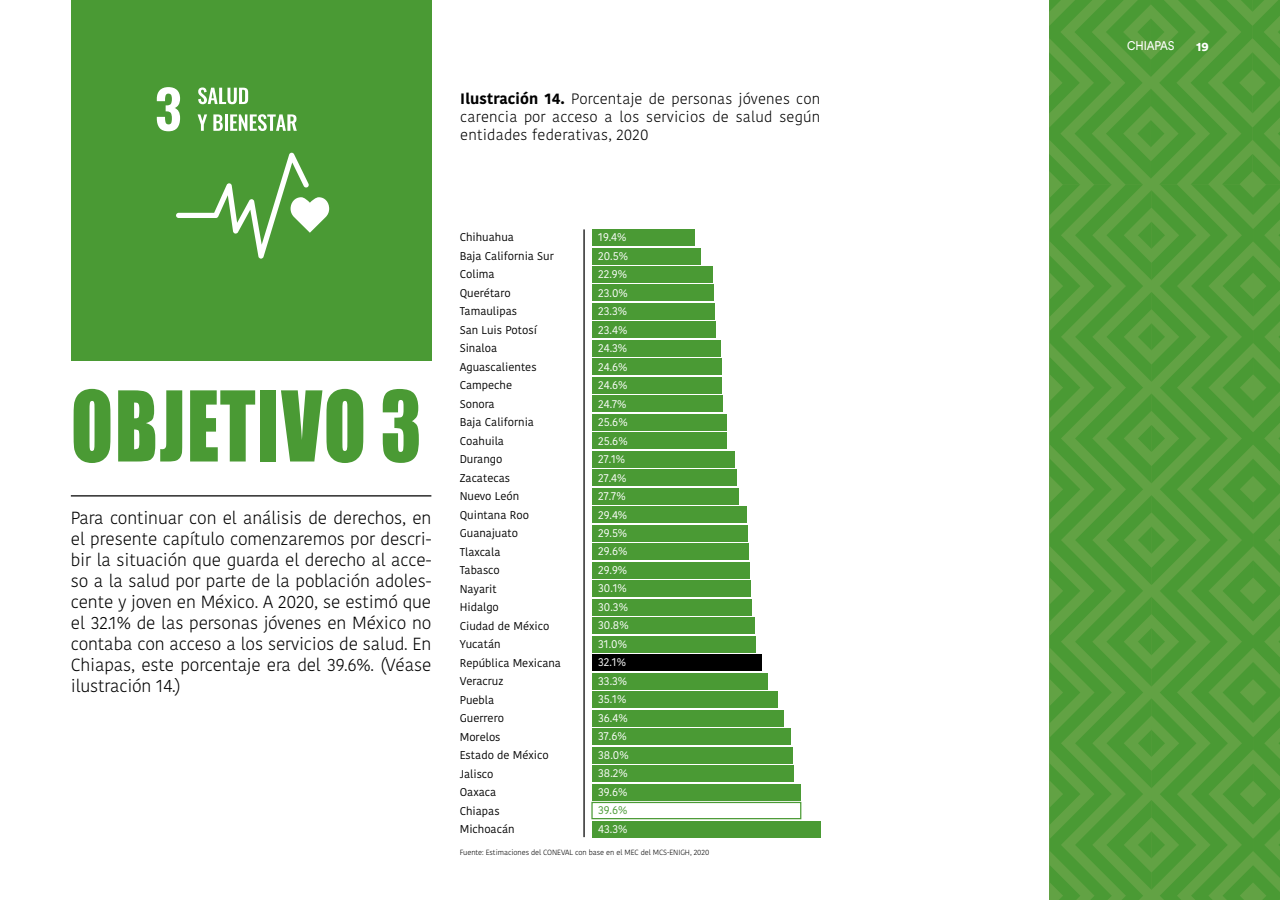
<style>
.page{position:relative;width:1280px;height:900px;background:#fff}
.page>*{position:absolute;margin:0;border:0;box-sizing:border-box;transform-origin:0 0}
.t1{font:90px "Impact";letter-spacing:.02em;color:#4a9a34;scale:.86 1}
.t2{font:300 17.5px/21px "Kohinoor Bangla";letter-spacing:-.01em;color:#000;text-align:justify}
.t3{font:300 15px/18px "Kohinoor Bangla";letter-spacing:.01em;color:#000;text-align:justify}
.t4{font:12.5px "Circular Std";letter-spacing:-.015em;color:#fff;scale:.9 1}
.t5{font:900 12.5px "Circular Std";color:#fff}
.t6{font:11.25px/18.5px "Kohinoor Bangla";color:#000}
.t7{font:11.25px/18.5px "Kohinoor Bangla";color:#fff}
.t8{font:11.25px "Kohinoor Bangla";color:#4a9a34}
.t9{font:300 7.5px "Kohinoor Bangla";letter-spacing:-.01em;color:#000}
.s1{font-weight:700}
</style>
<div class="page">
<div style="left:592px;top:229px;width:102px;height:17px;background:#4a9a34"></div>
<div style="left:592px;top:248px;width:108px;height:16px;background:#4a9a34"></div>
<div style="left:592px;top:266px;width:121px;height:17px;background:#4a9a34"></div>
<div style="left:592px;top:285px;width:121px;height:16px;background:#4a9a34"></div>
<div style="left:592px;top:303px;width:123px;height:17px;background:#4a9a34"></div>
<div style="left:592px;top:322px;width:123px;height:16px;background:#4a9a34"></div>
<div style="left:592px;top:340px;width:128px;height:17px;background:#4a9a34"></div>
<div style="left:592px;top:359px;width:130px;height:16px;background:#4a9a34"></div>
<div style="left:592px;top:377px;width:130px;height:16px;background:#4a9a34"></div>
<div style="left:592px;top:396px;width:130px;height:16px;background:#4a9a34"></div>
<div style="left:592px;top:414px;width:135px;height:16px;background:#4a9a34"></div>
<div style="left:592px;top:433px;width:135px;height:16px;background:#4a9a34"></div>
<div style="left:592px;top:451px;width:143px;height:16px;background:#4a9a34"></div>
<div style="left:592px;top:470px;width:144px;height:16px;background:#4a9a34"></div>
<div style="left:592px;top:488px;width:146px;height:16px;background:#4a9a34"></div>
<div style="left:592px;top:507px;width:155px;height:16px;background:#4a9a34"></div>
<div style="left:592px;top:525px;width:156px;height:16px;background:#4a9a34"></div>
<div style="left:592px;top:544px;width:156px;height:16px;background:#4a9a34"></div>
<div style="left:592px;top:562px;width:158px;height:16px;background:#4a9a34"></div>
<div style="left:592px;top:581px;width:159px;height:16px;background:#4a9a34"></div>
<div style="left:592px;top:599px;width:160px;height:16px;background:#4a9a34"></div>
<div style="left:592px;top:618px;width:162px;height:16px;background:#4a9a34"></div>
<div style="left:592px;top:636px;width:163px;height:16px;background:#4a9a34"></div>
<div style="left:592px;top:655px;width:169px;height:16px;background:#000"></div>
<div style="left:592px;top:673px;width:176px;height:16px;background:#4a9a34"></div>
<div style="left:592px;top:692px;width:185px;height:16px;background:#4a9a34"></div>
<div style="left:592px;top:710px;width:192px;height:16px;background:#4a9a34"></div>
<div style="left:592px;top:729px;width:198px;height:16px;background:#4a9a34"></div>
<div style="left:592px;top:747px;width:200px;height:16px;background:#4a9a34"></div>
<div style="left:592px;top:766px;width:201px;height:16px;background:#4a9a34"></div>
<div style="left:592px;top:784px;width:209px;height:16px;background:#4a9a34"></div>
<div style="left:591px;top:802px;width:210px;height:17px;background:#fff;border:1px solid #4a9a34"></div>
<div style="left:592px;top:821px;width:228px;height:16px;background:#4a9a34"></div>
<hr style="left:71px;top:495px;width:360px;height:2px;background:#000">
<div style="left:71px;top:0;width:360px;height:361px;background:#4a9a34"></div>
<svg style="left:157px;top:87px;width:23px;height:44px"></svg>
<svg style="left:198px;top:87px;width:50px;height:17px"></svg>
<svg style="left:198px;top:114px;width:9px;height:17px"></svg>
<svg style="left:213px;top:114px;width:10px;height:17px"></svg>
<hr style="left:225px;top:114px;width:3px;height:17px;background:#fff">
<svg style="left:230px;top:114px;width:67px;height:17px"></svg>
<svg style="left:176px;top:153px;width:153px;height:106px"></svg>
<hr style="left:583px;top:229px;width:2px;height:608px;background:#000">
<svg style="left:1049px;top:0;width:231px;height:900px;background:#549d3b"></svg>
<p class="t3" style="left:460px;top:90px;width:361px"><span class="s1">Ilustración 14.</span> Porcentaje de personas jóvenes con carencia por acceso a los servicios de salud según entidades federativas, 2020</p>
<h1 class="t1" style="left:71px;top:356px;width:409px">OBJETIVO 3</h1>
<p class="t2" style="left:71px;top:507px;width:362px">Para continuar con el análisis de derechos, en el presente capítulo comenzaremos por descri&shy;bir la situación que guarda el derecho al acce&shy;so a la salud por parte de la población adoles&shy;cente y joven en México. A 2020, se estimó que el 32.1% de las personas jóvenes en México no contaba con acceso a los servicios de salud. En Chiapas, este porcentaje era del 39.6%. (Véase ilustración 14.)</p>
<p class="t6" style="left:460px;top:228px;width:103px">Chihuahua<br>Baja California Sur<br>Colima<br>Querétaro<br>Tamaulipas<br>San Luis Potosí<br>Sinaloa<br>Aguascalientes<br>Campeche<br>Sonora<br>Baja California<br>Coahuila<br>Durango<br>Zacatecas<br>Nuevo León<br>Quintana Roo<br>Guanajuato<br>Tlaxcala<br>Tabasco<br>Nayarit<br>Hidalgo<br>Ciudad de México<br>Yucatán<br>República Mexicana<br>Veracruz<br>Puebla<br>Guerrero<br>Morelos<br>Estado de México<br>Jalisco<br>Oaxaca<br>Chiapas<br>Michoacán</p>
<p class="t7" style="left:598px;top:228px;width:32px">19.4%<br>20.5%<br>22.9%<br>23.0%<br>23.3%<br>23.4%<br>24.3%<br>24.6%<br>24.6%<br>24.7%<br>25.6%<br>25.6%<br>27.1%<br>27.4%<br>27.7%<br>29.4%<br>29.5%<br>29.6%<br>29.9%<br>30.1%<br>30.3%<br>30.8%<br>31.0%<br>32.1%<br>33.3%<br>35.1%<br>36.4%<br>37.6%<br>38.0%<br>38.2%<br>39.6%</p>
<p class="t8" style="left:598px;top:802px;width:31px">39.6%</p>
<p class="t7" style="left:598px;top:820px;width:31px">43.3%</p>
<p class="t9" style="left:460px;top:847px;width:251px">Fuente: Estimaciones del CONEVAL con base en el MEC del MCS-ENIGH, 2020</p>
<p class="t4" style="left:1127px;top:38px;width:54px">CHIAPAS</p>
<p class="t5" style="left:1196px;top:39px;width:14px">19</p>
</div>
